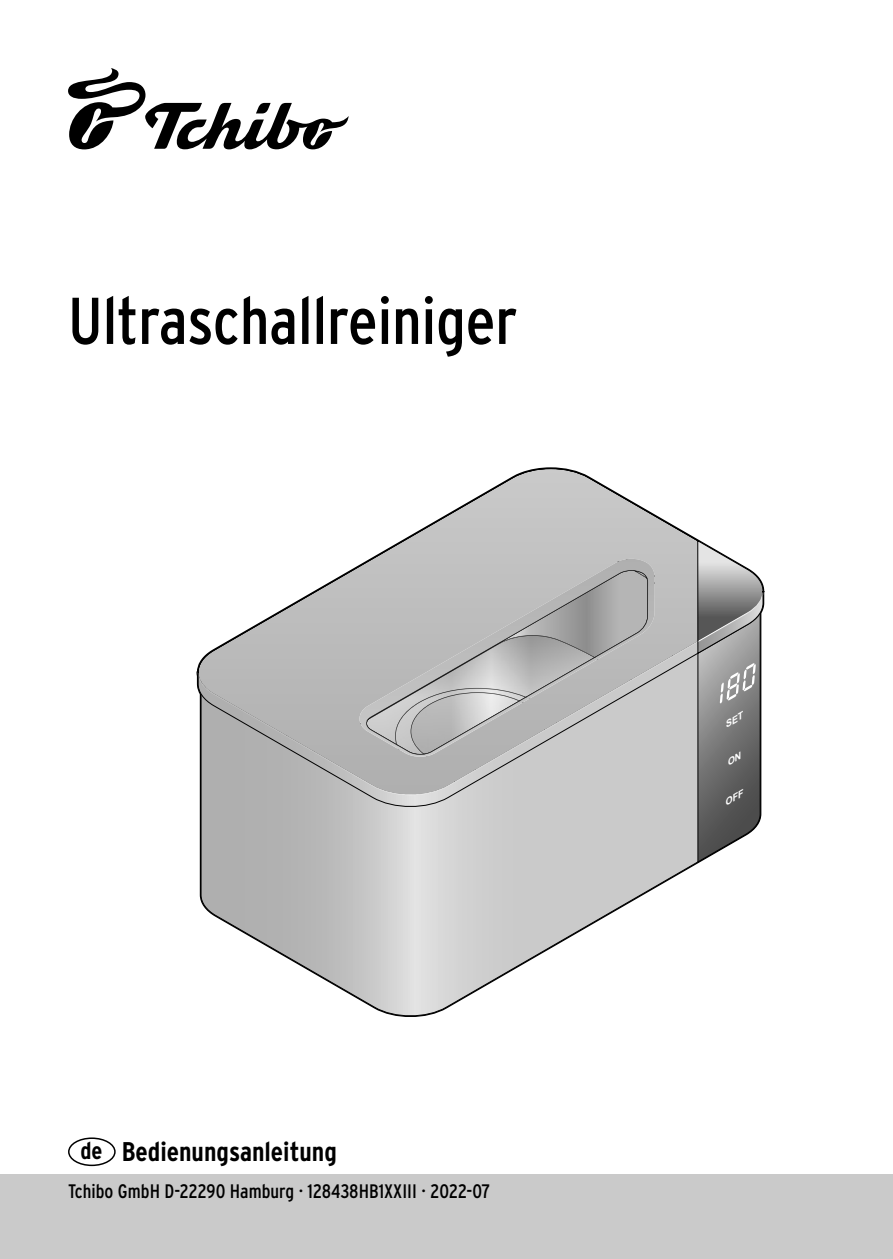
<style>
.page{position:relative;width:893px;height:1259px;background:#fff}
.page>*{position:absolute;margin:0;border:0;box-sizing:border-box;transform-origin:0 0}
.id_xtitel{font:condensed 66px "Interstate OT";color:#000}
.id_xbda_u_garantie{font:700 condensed 27px "Interstate OT";color:#000}
.id_xlaenderkuerzel{font:700 condensed 24px "Interstate OT";color:#000}
.id_xkennung{font:condensed 19.5px "Interstate OT";color:#000}
</style>
<div class="page">
<svg style="left:68px;top:68px;width:281px;height:81px"></svg>
<div style="left:0;top:1174px;width:893px;height:85px;background:#cacaca"></div>
<div style="left:68px;top:1137px;width:48px;height:29px;border:2px solid #000;border-radius:50%"></div>
<svg style="left:200px;top:810px;width:499px;height:207px"></svg>
<svg style="left:197px;top:467px;width:500px;height:343px"></svg>
<svg style="left:359px;top:559px;width:296px;height:198px;background:#bdbdbd"></svg>
<svg style="left:365px;top:570px;width:283px;height:185px;background:#b8b8b8"></svg>
<svg style="left:692px;top:539px;width:73px;height:324px;background:#959595"></svg>
<p class="id_xtitel" style="left:68px;top:281px;width:451px">Ultraschallreiniger</p>
<p class="id_xlaenderkuerzel" style="left:80px;top:1135px;width:24px">de</p>
<p class="id_xbda_u_garantie" style="left:122px;top:1135px;width:216px">Bedienungsanleitung</p>
<p class="id_xkennung" style="left:68px;top:1179px;width:424px">Tchibo GmbH D-22290 Hamburg · 128438HB1XXIII · 2022-07</p>
</div>
